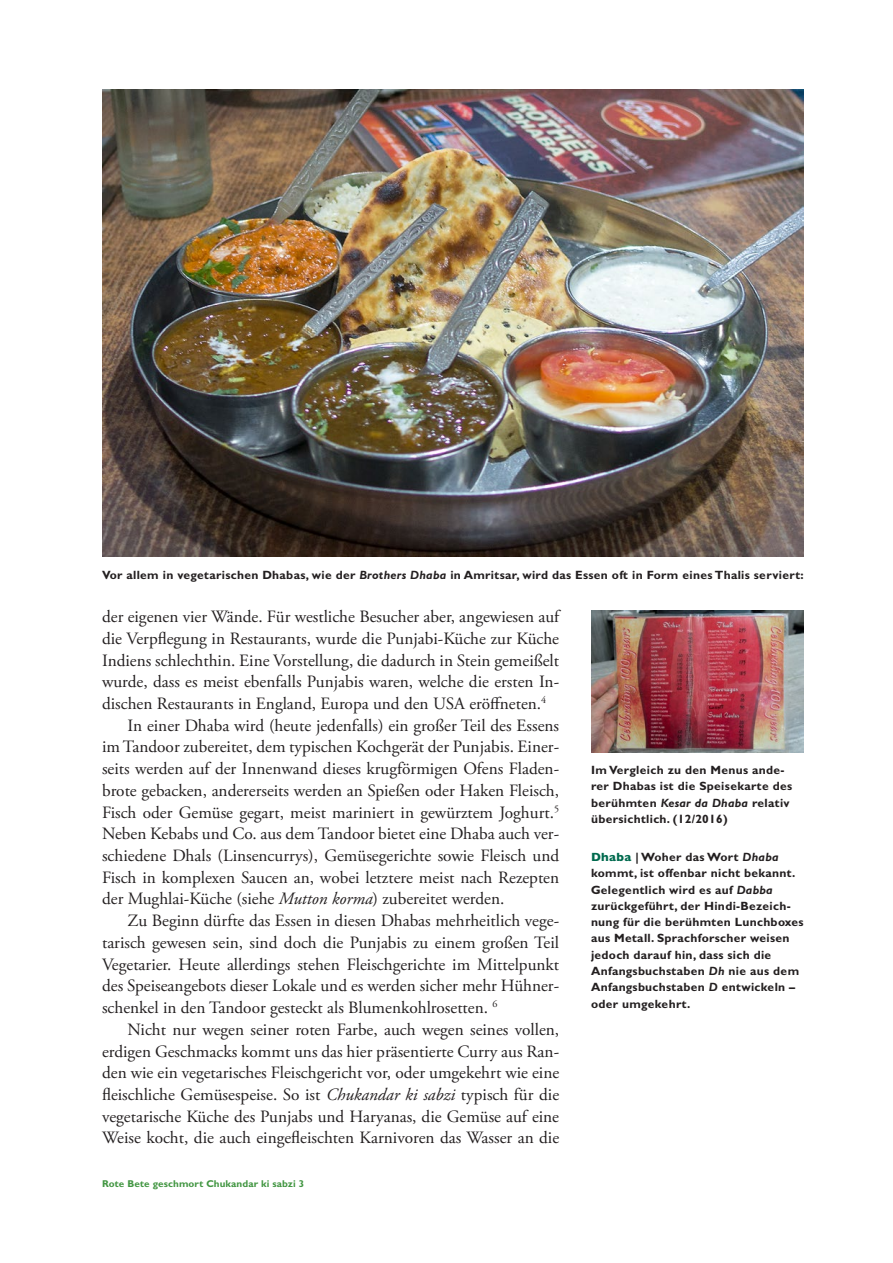
<style>
.page{position:relative;width:893px;height:1263px;background:#fff}
.page>*{position:absolute;margin:0;border:0;box-sizing:border-box;transform-origin:0 0}
.Lauftext_mit_Einzug{font:17.25px/21.8px "Adobe Garamond Pro";color:#231f20;text-align:justify}
.Lauftext_ohne_Einzug{font:17.25px/21.8px "Adobe Garamond Pro";color:#231f20;text-align:justify}
.Marginaltext_-_8_Bol{font:700 12px/16.4px "Gill Sans MT Pro";letter-spacing:.025em;color:#231f20}
.Bildlegende_-_8_Bold{font:700 12px/16.4px "Gill Sans MT Pro";letter-spacing:.025em;color:#231f20}
.t1{font:700 9.9px "Gill Sans MT Pro";letter-spacing:.01em;color:#429642}
.s1{font-style:italic}
.s2{font-weight:800;color:#006a4e}
</style>
<div class="page">
<img style="left:102px;top:89px;width:702px;height:468px">
<img style="left:591px;top:611px;width:213px;height:141px">
<p class="Bildlegende_-_8_Bold" style="left:102px;top:566px;width:703px">Vor allem in vegetarischen Dhabas, wie der <span class="s1">Brothers Dhaba</span> in Amritsar, wird das Essen oft in Form eines Thalis serviert:</p>
<p class="Lauftext_ohne_Einzug" style="left:102px;top:606px;width:459px">der eigenen vier Wände. Für westliche Besucher aber, angewiesen auf die Verpflegung in Restaurants, wurde die Punjabi-Küche zur Küche Indiens schlechthin. Eine Vorstellung, die dadurch in Stein gemeißelt wurde, dass es meist ebenfalls Punjabis waren, welche die ersten In&shy;dischen Restaurants in England, Europa und den USA eröffneten.<sup>4</sup></p>
<p class="Lauftext_mit_Einzug" style="left:102px;top:715px;width:459px;text-indent:26px">In einer Dhaba wird (heute jedenfalls) ein großer Teil des Essens im Tandoor zubereitet, dem typischen Kochgerät der Punjabis. Einer&shy;seits werden auf der Innenwand dieses krugförmigen Ofens Fladen&shy;brote gebacken, andererseits werden an Spießen oder Haken Fleisch, Fisch oder Gemüse gegart, meist mariniert in gewürztem Joghurt.<sup>5<br></sup>Neben Kebabs und Co. aus dem Tandoor bietet eine Dhaba auch ver&shy;schiedene Dhals (Linsencurrys), Gemüsegerichte sowie Fleisch und Fisch in komplexen Saucen an, wobei letztere meist nach Rezepten der Mughlai-Küche (siehe <span class="s1">Mutton korma</span>) zubereitet werden.</p>
<p class="Lauftext_mit_Einzug" style="left:102px;top:910px;width:459px;text-indent:26px">Zu Beginn dürfte das Essen in diesen Dhabas mehrheitlich vege&shy;tarisch gewesen sein, sind doch die Punjabis zu einem großen Teil Vegetarier. Heute allerdings stehen Fleischgerichte im Mittelpunkt des Speiseangebots dieser Lokale und es werden sicher mehr Hühner&shy;schenkel in den Tandoor gesteckt als Blumenkohlrosetten. <sup>6</sup></p>
<p class="Lauftext_mit_Einzug" style="left:102px;top:1019px;width:459px;text-indent:26px">Nicht nur wegen seiner roten Farbe, auch wegen seines vollen, erdigen Geschmacks kommt uns das hier präsentierte Curry aus Ran&shy;den wie ein vegetarisches Fleischgericht vor, oder umgekehrt wie eine fleischliche Gemüsespeise. So ist <span class="s1">Chukandar ki sabzi</span> typisch für die vegetarische Küche des Punjabs und Haryanas, die Gemüse auf eine Weise kocht, die auch eingefleischten Karnivoren das Wasser an die</p>
<p class="t1" style="left:102px;top:1177px;width:204px">Rote Bete geschmort Chukandar ki sabzi 3</p>
<p class="Bildlegende_-_8_Bold" style="left:591px;top:762px;width:203px">Im Vergleich zu den Menus ande&shy;rer Dhabas ist die Speisekarte des berühmten <span class="s1">Kesar da Dhaba</span> relativ übersichtlich. (12/2016)</p>
<p class="Marginaltext_-_8_Bol" style="left:591px;top:848px;width:214px"><span class="s2">Dhaba</span> | Woher das Wort <span class="s1">Dhaba </span>kommt, ist offenbar nicht bekannt.<br>Gelegentlich wird es auf <span class="s1">Dabba </span>zurückgeführt, der Hindi-Bezeich&shy;nung für die berühmten Lunchboxes aus Metall. Sprachforscher weisen jedoch darauf hin, dass sich die<br>Anfangsbuchstaben <span class="s1">Dh</span> nie aus dem<br>Anfangsbuchstaben <span class="s1">D</span> entwickeln – oder umgekehrt.</p>
</div>
